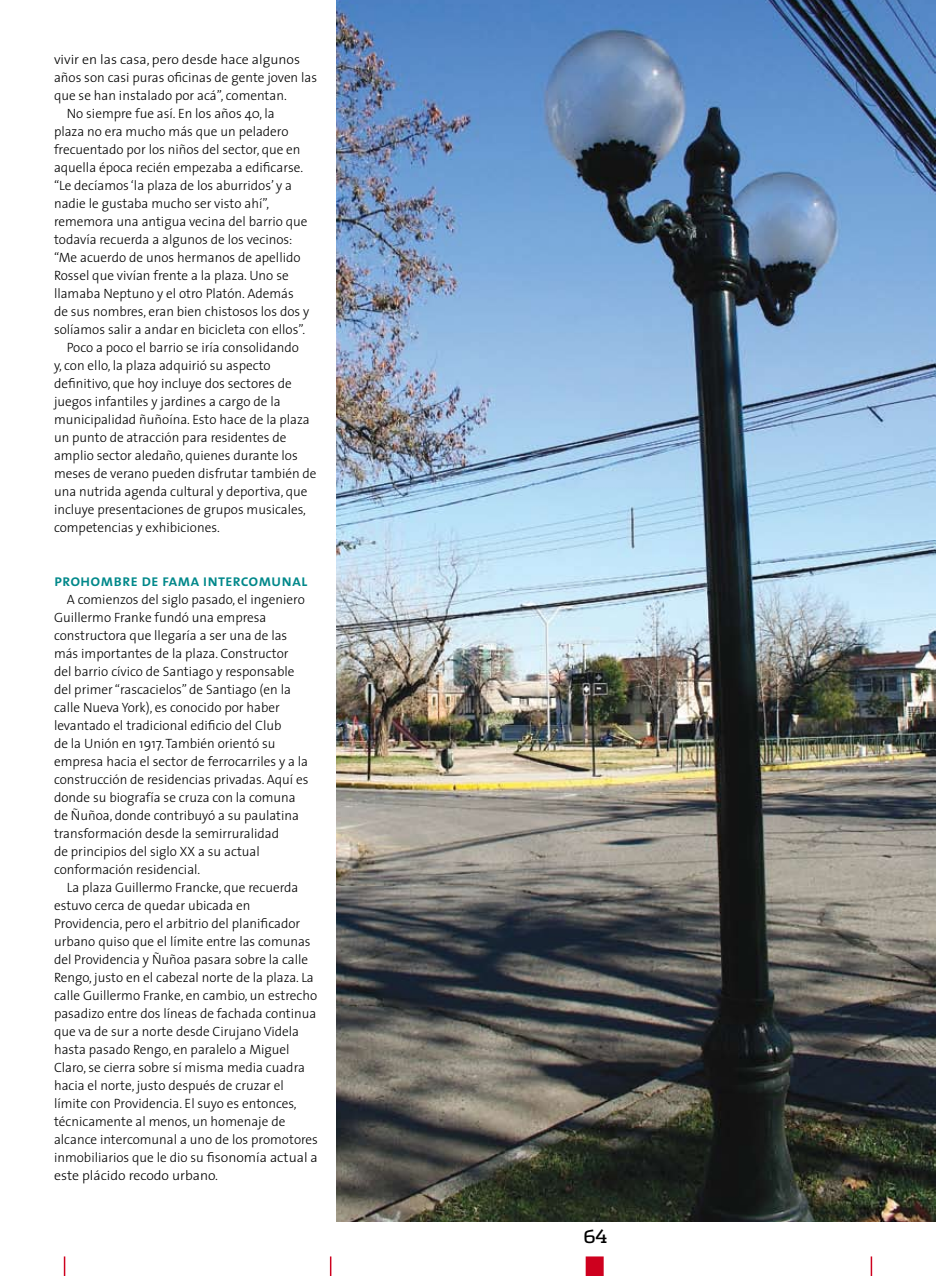
<style>
.page{position:relative;width:936px;height:1276px;background:#fff}
.page>*{position:absolute;margin:0;border:0;box-sizing:border-box;transform-origin:0 0}
.t1{font:18px "Dispatch";color:#000}
.t2{font:16.5px "The Sans Semi Bold Caps";color:#00888a}
.t3{font:300 13.5px/18px "The Sans";color:#000}
</style>
<div class="page">
<svg style="left:64px;top:1256px;width:1px;height:20px"></svg>
<hr style="left:870px;top:1256px;width:2px;height:20px;background:#ce001e">
<div style="left:585px;top:1256px;width:18px;height:20px;background:#ce001e"></div>
<svg style="left:330px;top:1256px;width:1px;height:20px"></svg>
<img style="left:336px;top:0;width:599px;height:1222px">
<p class="t3" style="left:54px;top:50px;width:247px">vivir en las casa, pero desde hace algunos</p>
<p class="t3" style="left:54px;top:68px;width:264px">años son casi puras oficinas de gente joven las</p>
<p class="t3" style="left:54px;top:86px;width:234px">que se han instalado por acá”, comentan.</p>
<p class="t3" style="left:67px;top:104px;width:209px">No siempre fue así. En los años 40, la</p>
<p class="t3" style="left:54px;top:122px;width:236px">plaza no era mucho más que un peladero</p>
<p class="t3" style="left:54px;top:140px;width:248px">frecuentado por los niños del sector, que en</p>
<p class="t3" style="left:54px;top:158px;width:251px">aquella época recién empezaba a edificarse.</p>
<p class="t3" style="left:54px;top:176px;width:239px">“Le decíamos ‘la plaza de los aburridos’ y a</p>
<p class="t3" style="left:54px;top:194px;width:217px">nadie le gustaba mucho ser visto ahí”,</p>
<p class="t3" style="left:54px;top:212px;width:255px">rememora una antigua vecina del barrio que</p>
<p class="t3" style="left:54px;top:230px;width:240px">todavía recuerda a algunos de los vecinos:</p>
<p class="t3" style="left:54px;top:248px;width:248px">“Me acuerdo de unos hermanos de apellido</p>
<p class="t3" style="left:54px;top:266px;width:236px">Rossel que vivían frente a la plaza. Uno se</p>
<p class="t3" style="left:54px;top:284px;width:241px">llamaba Neptuno y el otro Platón. Además</p>
<p class="t3" style="left:54px;top:302px;width:257px">de sus nombres, eran bien chistosos los dos y</p>
<p class="t3" style="left:54px;top:320px;width:253px">solíamos salir a andar en bicicleta con ellos”.</p>
<p class="t3" style="left:67px;top:338px;width:234px">Poco a poco el barrio se iría consolidando</p>
<p class="t3" style="left:54px;top:356px;width:218px">y, con ello, la plaza adquirió su aspecto</p>
<p class="t3" style="left:54px;top:374px;width:239px">definitivo, que hoy incluye dos sectores de</p>
<p class="t3" style="left:54px;top:392px;width:228px">juegos infantiles y jardines a cargo de la</p>
<p class="t3" style="left:54px;top:410px;width:257px">municipalidad ñuñoína. Esto hace de la plaza</p>
<p class="t3" style="left:54px;top:428px;width:234px">un punto de atracción para residentes de</p>
<p class="t3" style="left:54px;top:446px;width:245px">amplio sector aledaño, quienes durante los</p>
<p class="t3" style="left:54px;top:464px;width:264px">meses de verano pueden disfrutar también de</p>
<p class="t3" style="left:54px;top:482px;width:255px">una nutrida agenda cultural y deportiva, que</p>
<p class="t3" style="left:54px;top:500px;width:253px">incluye presentaciones de grupos musicales,</p>
<p class="t3" style="left:54px;top:518px;width:167px">competencias y exhibiciones.</p>
<p class="t2" style="left:54px;top:567px;width:255px">prohombre de fama intercomunal</p>
<p class="t3" style="left:54px;top:590px;width:256px;text-indent:13px">A comienzos del siglo pasado, el ingeniero Guillermo Franke fundó una empresa constructora que llegaría a ser una de las más importantes de la plaza. Constructor del barrio cívico de Santiago y responsable del primer “rascacielos” de Santiago (en la calle Nueva York), es conocido por haber levantado el tradicional edificio del Club<br>de la Unión en 1917. También orientó su empresa hacia el sector de ferrocarriles y a la construcción de residencias privadas. Aquí es donde su biografía se cruza con la comuna de Ñuñoa, donde contribuyó a su paulatina transformación desde la semirruralidad<br>de principios del siglo XX a su actual conformación residencial.</p>
<p class="t3" style="left:54px;top:878px;width:265px;text-indent:13px">La plaza Guillermo Francke, que recuerda estuvo cerca de quedar ubicada en Providencia, pero el arbitrio del planificador urbano quiso que el límite entre las comunas del Providencia y Ñuñoa pasara sobre la calle Rengo, justo en el cabezal norte de la plaza. La calle Guillermo Franke, en cambio, un estrecho pasadizo entre dos líneas de fachada continua que va de sur a norte desde Cirujano Videla hasta pasado Rengo, en paralelo a Miguel Claro, se cierra sobre sí misma media cuadra hacia el norte, justo después de cruzar el límite con Providencia. El suyo es entonces, técnicamente al menos, un homenaje de alcance intercomunal a uno de los promotores inmobiliarios que le dio su fisonomía actual a este plácido recodo urbano.</p>
<h1 class="t1" style="left:584px;top:1224px;width:25px">64</h1>
</div>
